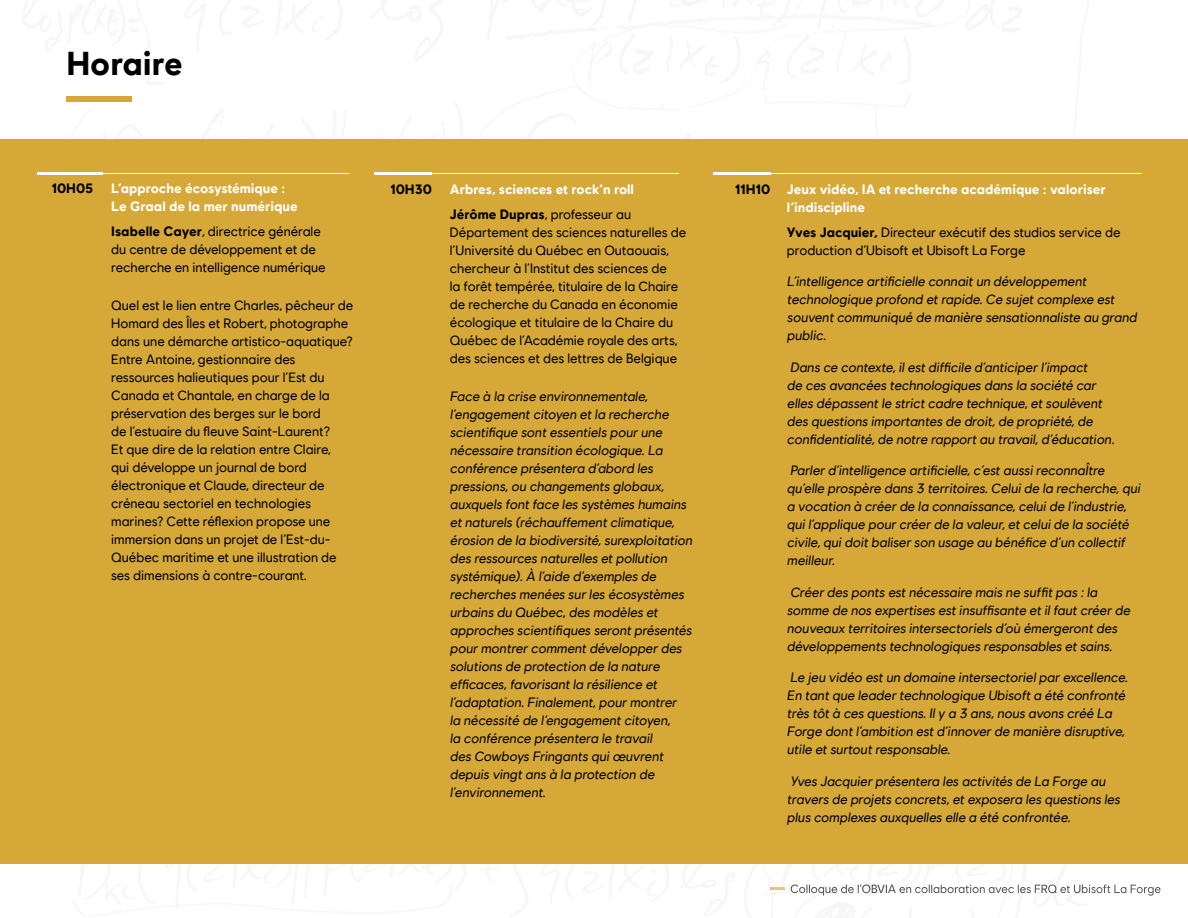
<style>
.page{position:relative;width:1188px;height:918px;background:#fff}
.page>*{position:absolute;margin:0;border:0;box-sizing:border-box;transform-origin:0 0}
.t1{font:700 33px "Ubisoft Sans";color:#000}
.t2{font:13.5px/18px "Ubisoft Sans";color:#000}
.t3{font:700 13.5px/18px "Ubisoft Sans";color:#fff}
.t4{font:700 13.5px "Ubisoft Sans";color:#000}
.s1{font-weight:700}
.s2{color:#000}
.s3{font-weight:400;color:#000}
</style>
<div class="page">
<img style="left:791px;top:884px;width:369px;height:12px">
<svg style="left:770px;top:887px;width:15px;height:2px"></svg>
<div style="left:0;top:139px;width:1188px;height:725px;background:#d6a838"></div>
<hr style="left:374px;top:172px;width:58px;height:3px;background:#fff">
<hr style="left:713px;top:172px;width:57px;height:3px;background:#fff">
<hr style="left:432px;top:173px;width:247px;height:1px;background:#fff">
<hr style="left:103px;top:173px;width:247px;height:1px;background:#fff">
<hr style="left:770px;top:173px;width:372px;height:1px;background:#fff">
<div style="left:66px;top:96px;width:66px;height:6px;background:#d6a838"></div>
<hr style="left:37px;top:172px;width:66px;height:3px;background:#fff">
<h1 class="t1" style="left:66px;top:44px;width:118px">Horaire</h1>
<p class="t4" style="left:52px;top:181px;width:43px">10H05</p>
<p class="t3" style="left:111px;top:180px;width:188px">L’approche écosystémique :<br>Le Graal de la mer numérique</p>
<p class="t2" style="left:111px;top:224px;width:216px"><span class="s1">Isabelle Cayer</span>,directrice générale du centre de développement et de recherche en intelligence numérique</p>
<p class="t2" style="left:111px;top:298px;width:244px">Quel est le lien entre Charles, pêcheur de Homard des Îles et Robert, photographe dans une démarche artistico-aquatique?<br>Entre Antoine, gestionnaire des ressources halieutiques pour l’Est du Canada et Chantale, en charge de la préservation des berges sur le bord<br>de l’estuaire du fleuve Saint-Laurent?<br>Et que dire de la relation entre Claire,<br>qui développe un journal de bord électronique et Claude, directeur de créneau sectoriel en technologies marines? Cette réflexion propose une immersion dans un projet de l’Est-du-Québec maritime et une illustration de ses dimensions à contre-courant.</p>
<p class="t3" style="left:450px;top:177px;width:186px;line-height:24.8px">Arbres, sciences et rock’n roll<br><span class="s2">Jérôme Dupras</span><span class="s3">, professeur au</span></p>
<p class="t2" style="left:450px;top:224px;width:238px">Département des sciences naturelles de l’Université du Québec en Outaouais, chercheur à l’Institut des sciences de<br>la forêt tempérée, titulaire de la Chaire de recherche du Canada en économie écologique et titulaire de la Chaire du Québec de l’Académie royale des arts, des sciences et des lettres de Belgique</p>
<p class="t2" style="left:450px;top:389px;width:247px">Face à la crise environnementale, l’engagementcitoyen etla recherche scientifique sontessentiels pourune nécessaire transition écologique.La conférence présentera d’abord les pressions,ou changements globaux, auxquels fontface les systèmes humains etnaturels (réchauffementclimatique, érosion de la biodiversité,surexploitation des ressources naturelles etpollution systémique).À l’aide d’exemples de recherches menées surles écosystèmes urbains du Québec,des modèles et approches scientifiques serontprésentés pourmontrercommentdévelopperdes solutions de protection de la nature efficaces,favorisantla résilience et l’adaptation.Finalement,pourmontrer la nécessité de l’engagementcitoyen,<br>la conférence présentera le travail<br>des Cowboys Fringants quiœuvrent depuis vingtans à la protection de l’environnement.</p>
<p class="t4" style="left:390px;top:182px;width:43px">10H30</p>
<p class="t4" style="left:735px;top:182px;width:37px">11H10</p>
<p class="t3" style="left:787px;top:180px;width:320px">Jeux vidéo, IA et recherche académique : valoriser l’indiscipline</p>
<p class="t2" style="left:787px;top:224px;width:335px"><span class="s1">Yves Jacquier,</span> Directeur exécutif des studios service de production d’Ubisoft et Ubisoft La Forge</p>
<p class="t2" style="left:787px;top:274px;width:354px">L’intelligence artificielle connaitun développement technologique profond etrapide.Ce sujetcomplexe est souventcommuniqué de manière sensationnaliste au grand public.</p>
<p class="t2" style="left:787px;top:359px;width:332px">Dans ce contexte,ilestdifficile d’anticiperl’impact<br>de ces avancées technologiques dans la société car elles dépassentle strictcadre technique,etsoulèvent des questions importantes de droit,de propriété,de confidentialité,de notre rapportau travail,d’éducation.</p>
<p class="t2" style="left:787px;top:463px;width:358px">Parlerd’intelligence artificielle,c’estaussireconnaÎtre qu’elle prospère dans 3 territoires.Celuide la recherche,qui a vocation à créerde la connaissance,celuide l’industrie, quil’applique pourcréerde la valeur,etceluide la société civile,quidoitbaliserson usage au bénéfice d’un collectif meilleur.</p>
<p class="t2" style="left:787px;top:584px;width:348px">Créerdes ponts estnécessaire mais ne suffitpas :la somme de nos expertises estinsuffisante etilfautcréerde nouveaux territoires intersectoriels d’où émergerontdes développements technologiques responsables etsains.</p>
<p class="t2" style="left:787px;top:670px;width:345px">Le jeu vidéo estun domaine intersectorielparexcellence.<br>En tantque leadertechnologique Ubisofta été confronté très tôtà ces questions.Ily a 3 ans,nous avons créé La Forge dontl’ambition estd’innoverde manière disruptive, utile etsurtoutresponsable.</p>
<p class="t2" style="left:787px;top:773px;width:338px">Yves Jacquierprésentera les activités de La Forge au travers de projets concrets,etexposera les questions les plus complexes auxquelles elle a été confrontée.</p>
</div>
